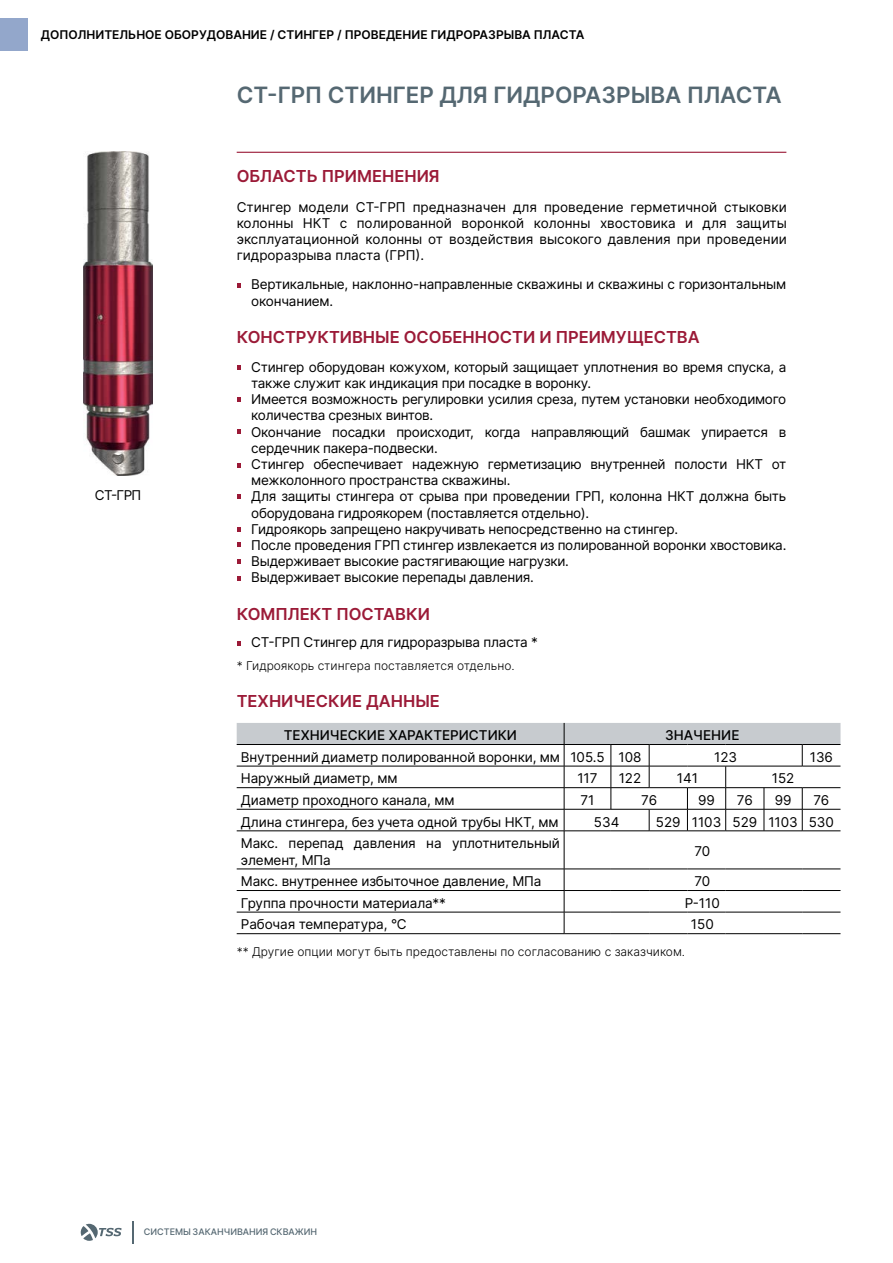
<style>
.page{position:relative;width:893px;height:1263px;background:#fff}
.page>*{position:absolute;margin:0;border:0;box-sizing:border-box;transform-origin:0 0}
.t1{font:600 22.5px "Inter";color:#556872}
.t2{font:600 16.5px "Inter";color:#9b1a37}
.t3{font:13.5px/16.2px "Inter";letter-spacing:-.02em;color:#000}
.t4{font:500 13.5px "Inter";color:#000}
.t5{font:13.5px "Inter";color:#000}
.t6{font:300 12px "Inter";color:#000}
.t7{font:600 12px "Inter";color:#000}
.t8{font:500 9px "Inter";color:#556872}
</style>
<div class="page">
<svg style="left:132px;top:1221px;width:1px;height:22px"></svg>
<svg style="left:81px;top:1224px;width:41px;height:17px"></svg>
<svg style="left:237px;top:366px;width:4px;height:4px"></svg>
<svg style="left:237px;top:463px;width:4px;height:4px"></svg>
<svg style="left:237px;top:495px;width:4px;height:4px"></svg>
<svg style="left:237px;top:527px;width:4px;height:4px"></svg>
<svg style="left:237px;top:559px;width:4px;height:5px"></svg>
<svg style="left:237px;top:543px;width:4px;height:4px"></svg>
<svg style="left:237px;top:576px;width:4px;height:4px"></svg>
<svg style="left:237px;top:429px;width:4px;height:5px"></svg>
<svg style="left:237px;top:397px;width:4px;height:5px"></svg>
<hr style="left:237px;top:933px;width:327px;height:1px;background:#000">
<hr style="left:564px;top:933px;width:47px;height:1px;background:#000">
<hr style="left:611px;top:933px;width:38px;height:1px;background:#000">
<hr style="left:649px;top:933px;width:38px;height:1px;background:#000">
<hr style="left:687px;top:933px;width:39px;height:1px;background:#000">
<hr style="left:726px;top:933px;width:38px;height:1px;background:#000">
<hr style="left:764px;top:933px;width:38px;height:1px;background:#000">
<hr style="left:802px;top:933px;width:38px;height:1px;background:#000">
<hr style="left:237px;top:912px;width:327px;height:1px;background:#000">
<hr style="left:237px;top:869px;width:327px;height:1px;background:#000">
<hr style="left:237px;top:890px;width:327px;height:1px;background:#000">
<hr style="left:564px;top:869px;width:47px;height:1px;background:#000">
<hr style="left:611px;top:869px;width:38px;height:1px;background:#000">
<hr style="left:649px;top:869px;width:38px;height:1px;background:#000">
<hr style="left:687px;top:869px;width:39px;height:1px;background:#000">
<hr style="left:726px;top:869px;width:38px;height:1px;background:#000">
<hr style="left:764px;top:869px;width:38px;height:1px;background:#000">
<hr style="left:802px;top:869px;width:38px;height:1px;background:#000">
<hr style="left:564px;top:890px;width:47px;height:1px;background:#000">
<hr style="left:611px;top:890px;width:38px;height:1px;background:#000">
<hr style="left:649px;top:890px;width:38px;height:1px;background:#000">
<hr style="left:687px;top:890px;width:39px;height:1px;background:#000">
<hr style="left:726px;top:890px;width:38px;height:1px;background:#000">
<hr style="left:764px;top:890px;width:38px;height:1px;background:#000">
<hr style="left:802px;top:890px;width:38px;height:1px;background:#000">
<hr style="left:564px;top:831px;width:1px;height:38px;background:#000">
<svg style="left:564px;top:869px;width:1px;height:64px"></svg>
<hr style="left:564px;top:912px;width:47px;height:1px;background:#000">
<hr style="left:611px;top:912px;width:38px;height:1px;background:#000">
<hr style="left:649px;top:912px;width:38px;height:1px;background:#000">
<hr style="left:687px;top:912px;width:39px;height:1px;background:#000">
<hr style="left:726px;top:912px;width:38px;height:1px;background:#000">
<hr style="left:764px;top:912px;width:38px;height:1px;background:#000">
<hr style="left:802px;top:912px;width:38px;height:1px;background:#000">
<svg style="left:237px;top:723px;width:603px;height:108px"></svg>
<hr style="left:764px;top:766px;width:38px;height:1px;background:#000">
<hr style="left:802px;top:766px;width:38px;height:1px;background:#000">
<hr style="left:726px;top:787px;width:38px;height:1px;background:#000">
<hr style="left:764px;top:787px;width:38px;height:1px;background:#000">
<hr style="left:802px;top:787px;width:38px;height:1px;background:#000">
<svg style="left:237px;top:641px;width:4px;height:4px"></svg>
<svg style="left:237px;top:283px;width:4px;height:4px"></svg>
<img style="left:84px;top:152px;width:69px;height:324px">
<div style="left:0;top:18px;width:27px;height:32px;background:#93a7cb"></div>
<hr style="left:237px;top:152px;width:549px;height:1px;background:#9b1a37">
<p class="t7" style="left:41px;top:26px;width:545px">ДОПОЛНИТЕЛЬНОЕ ОБОРУДОВАНИЕ / СТИНГЕР / ПРОВЕДЕНИЕ ГИДРОРАЗРЫВА ПЛАСТА</p>
<h1 class="t1" style="left:237px;top:79px;width:546px">СТ-ГРП СТИНГЕР ДЛЯ ГИДРОРАЗРЫВА ПЛАСТА</h1>
<p class="t2" style="left:237px;top:164px;width:204px">ОБЛАСТЬ ПРИМЕНЕНИЯ</p>
<p class="t3" style="left:237px;top:198px;width:552px;text-align:justify">Стингер модели СТ-ГРП предназначен для проведение герметичной стыковки колонны НКТ с полированной воронкой колонны хвостовика и для защиты эксплуатационной колонны от воздействия высокого давления при проведении гидроразрыва пласта (ГРП).</p>
<p class="t3" style="left:95px;top:486px;width:48px">СТ-ГРП</p>
<p class="t3" style="left:251px;top:276px;width:536px">Вертикальные, наклонно-направленные скважины и скважины с горизонтальным окончанием.</p>
<p class="t2" style="left:237px;top:325px;width:465px">КОНСТРУКТИВНЫЕ ОСОБЕННОСТИ И ПРЕИМУЩЕСТВА</p>
<p class="t3" style="left:251px;top:358px;width:537px">Стингер оборудован кожухом, который защищает уплотнения во время спуска, а также служит как индикация при посадке в воронку.<br>Имеется возможность регулировки усилия среза, путем установки необходимого количества срезных винтов.<br>Окончание посадки происходит, когда направляющий башмак упирается в сердечник пакера-подвески.<br>Стингер обеспечивает надежную герметизацию внутренней полости НКТ от межколонного пространства скважины.<br>Для защиты стингера от срыва при проведении ГРП, колонна НКТ должна быть оборудована гидроякорем (поставляется отдельно).<br>Гидроякорь запрещено накручивать непосредственно на стингер.<br>После проведения ГРП стингер извлекается из полированной воронки хвостовика.<br>Выдерживает высокие растягивающие нагрузки.<br>Выдерживает высокие перепады давления.</p>
<p class="t2" style="left:237px;top:602px;width:195px">КОМПЛЕКТ ПОСТАВКИ</p>
<p class="t3" style="left:251px;top:634px;width:288px">СТ-ГРП Стингер для гидроразрыва пласта *</p>
<p class="t6" style="left:237px;top:657px;width:279px">* Гидроякорь стингера поставляется отдельно.</p>
<p class="t2" style="left:237px;top:689px;width:205px">ТЕХНИЧЕСКИЕ ДАННЫЕ</p>
<p class="t4" style="left:284px;top:725px;width:235px">ТЕХНИЧЕСКИЕ ХАРАКТЕРИСТИКИ</p>
<p class="t4" style="left:665px;top:725px;width:76px">ЗНАЧЕНИЕ</p>
<p class="t3" style="left:241px;top:748px;width:402px">Внутренний диаметр полированной воронки, мм 105.5 108</p>
<p class="t3" style="left:714px;top:748px;width:25px">123</p>
<p class="t3" style="left:810px;top:748px;width:25px">136</p>
<p class="t3" style="left:241px;top:770px;width:158px">Наружный диаметр, мм</p>
<p class="t3" style="left:577px;top:770px;width:22px">117</p>
<p class="t3" style="left:619px;top:770px;width:24px">122</p>
<p class="t3" style="left:677px;top:770px;width:23px">141</p>
<p class="t3" style="left:772px;top:770px;width:24px">152</p>
<p class="t3" style="left:241px;top:792px;width:215px">Диаметр проходного канала, мм</p>
<p class="t3" style="left:580px;top:792px;width:15px">71</p>
<p class="t3" style="left:641px;top:792px;width:17px">76</p>
<p class="t3" style="left:698px;top:792px;width:18px">99</p>
<p class="t3" style="left:737px;top:792px;width:17px">76</p>
<p class="t3" style="left:775px;top:792px;width:18px">99</p>
<p class="t3" style="left:813px;top:792px;width:17px">76</p>
<p class="t3" style="left:241px;top:813px;width:319px">Длина стингера, без учета одной трубы НКТ, мм</p>
<p class="t3" style="left:594px;top:813px;width:27px">534</p>
<p class="t5" style="left:656px;top:812px;width:180px">529 1103 529 1103 530</p>
<p class="t3" style="left:241px;top:835px;width:320px">Макс. перепад давления на уплотнительный элемент, МПа</p>
<p class="t3" style="left:694px;top:843px;width:17px">70</p>
<p class="t3" style="left:241px;top:873px;width:302px">Макс. внутреннее избыточное давление, МПа</p>
<p class="t3" style="left:694px;top:873px;width:17px">70</p>
<p class="t3" style="left:241px;top:894px;width:207px">Группа прочности материала**</p>
<p class="t3" style="left:685px;top:894px;width:37px">Р-110</p>
<p class="t3" style="left:241px;top:916px;width:167px">Рабочая температура, °С</p>
<p class="t3" style="left:691px;top:916px;width:24px">150</p>
<p class="t6" style="left:237px;top:943px;width:450px">** Другие опции могут быть предоставлены по согласованию с заказчиком.</p>
<p class="t8" style="left:144px;top:1225px;width:175px">СИСТЕМЫ ЗАКАНЧИВАНИЯ СКВАЖИН</p>
</div>
